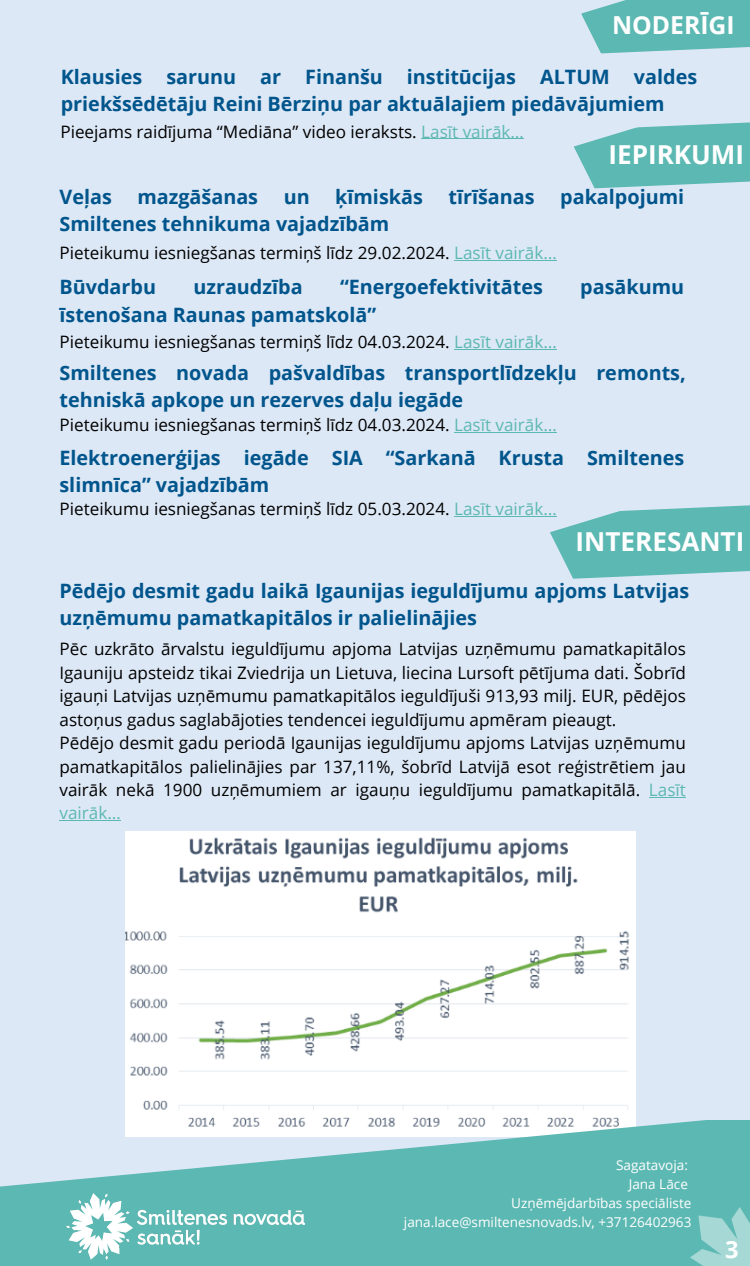
<style>
.page{position:relative;width:750px;height:1266px;background:#dde8f6}
.page>*{position:absolute;margin:0;border:0;box-sizing:border-box;transform-origin:0 0}
.t1{font:700 26.12px "Open Sans";color:#fff}
.t2{font:700 24.75px "Open Sans";color:#fff}
.t3{font:700 23.75px "Open Sans";color:#fff}
.t4{font:700 19.75px/27.2px "Open Sans";color:#00558c}
.t5{font:17.12px/23.5px "Open Sans";color:#000}
.t6{font:13.5px "Open Sans";color:#fff}
.s1{color:#5cb8b2}
</style>
<div class="page">
<img style="left:126px;top:832px;width:510px;height:288px">
<svg style="left:0;top:1120px;width:750px;height:146px;fill:#5cb8b2"></svg>
<img style="left:67px;top:1193px;width:237px;height:66px">
<img style="left:691px;top:1207px;width:59px;height:59px">
<svg style="left:550px;top:505px;width:200px;height:74px"></svg>
<svg style="left:574px;top:122px;width:176px;height:67px"></svg>
<hr style="left:649px;top:797px;width:37px;height:1px;background:#5cb8b2">
<hr style="left:59px;top:820px;width:62px;height:1px;background:#5cb8b2">
<hr style="left:454px;top:516px;width:103px;height:1px;background:#5cb8b2">
<hr style="left:454px;top:349px;width:103px;height:1px;background:#5cb8b2">
<hr style="left:454px;top:432px;width:103px;height:1px;background:#5cb8b2">
<hr style="left:454px;top:259px;width:103px;height:1px;background:#5cb8b2">
<svg style="left:581px;top:0;width:169px;height:54px;background:#6ebebb"></svg>
<hr style="left:430px;top:138px;width:94px;height:1px;background:#5cb8b2">
<p class="t2" style="left:612px;top:7px;width:124px">NODERĪGI</p>
<p class="t4" style="left:61px;top:63px;width:638px">Klausies sarunu ar Finanšu institūcijas ALTUM valdes priekšsēdētāju Reini Bērziņu par aktuālajiem piedāvājumiem</p>
<p class="t5" style="left:60px;top:119px;width:465px">Pieejams raidījuma “Mediāna” video ieraksts. <span class="s1">Lasīt vairāk…</span></p>
<h2 class="t1" style="left:608px;top:136px;width:137px">IEPIRKUMI</h2>
<p class="t4" style="left:59px;top:183px;width:54px">Veļas</p>
<p class="t4" style="left:137px;top:183px;width:122px">mazgāšanas</p>
<p class="t4" style="left:284px;top:183px;width:28px">un</p>
<p class="t4" style="left:335px;top:183px;width:89px">ķīmiskās</p>
<p class="t4" style="left:448px;top:183px;width:88px">tīrīšanas</p>
<p class="t4" style="left:560px;top:183px;width:126px">pakalpojumi</p>
<p class="t4" style="left:59px;top:210px;width:331px">Smiltenes tehnikuma vajadzībām</p>
<h3 class="t5" style="left:59px;top:240px;width:499px">Pieteikumu iesniegšanas termiņš līdz 29.02.2024. <span class="s1">Lasīt vairāk…</span></h3>
<p class="t4" style="left:59px;top:273px;width:98px">Būvdarbu</p>
<p class="t4" style="left:193px;top:273px;width:111px">uzraudzība</p>
<p class="t4" style="left:340px;top:273px;width:204px">“Energoefektivitātes</p>
<p class="t4" style="left:580px;top:273px;width:105px">pasākumu</p>
<p class="t4" style="left:59px;top:300px;width:318px">īstenošana Raunas pamatskolā”</p>
<h3 class="t5" style="left:59px;top:329px;width:499px">Pieteikumu iesniegšanas termiņš līdz 04.03.2024. <span class="s1">Lasīt vairāk…</span></h3>
<h2 class="t4" style="left:59px;top:358px;width:628px">Smiltenes novada pašvaldības transportlīdzekļu remonts, tehniskā apkope un rezerves daļu iegāde</h2>
<h1 class="t5" style="left:59px;top:413px;width:499px">Pieteikumu iesniegšanas termiņš līdz 04.03.2024. <span class="s1">Lasīt vairāk…</span></h1>
<h2 class="t4" style="left:59px;top:444px;width:626px">Elektroenerģijas iegāde SIA “Sarkanā Krusta Smiltenes slimnīca” vajadzībām</h2>
<h3 class="t5" style="left:59px;top:496px;width:499px">Pieteikumu iesniegšanas termiņš līdz 05.03.2024. <span class="s1">Lasīt vairāk…</span></h3>
<h2 class="t1" style="left:576px;top:523px;width:170px">INTERESANTI</h2>
<h2 class="t4" style="left:59px;top:577px;width:631px">Pēdējo desmit gadu laikā Igaunijas ieguldījumu apjoms Latvijas uzņēmumu pamatkapitālos ir palielinājies</h2>
<h3 class="t5" style="left:59px;top:637px;width:628px">Pēc uzkrāto ārvalstu ieguldījumu apjoma Latvijas uzņēmumu pamatkapitālos Igauniju apsteidz tikai Zviedrija un Lietuva, liecina Lursoft pētījuma dati. Šobrīd igauņi Latvijas uzņēmumu pamatkapitālos ieguldījuši 913,93 milj. EUR, pēdējos astoņus gadus saglabājoties tendencei ieguldījumu apmēram pieaugt.<br>Pēdējo desmit gadu periodā Igaunijas ieguldījumu apjoms Latvijas uzņēmumu pamatkapitālos palielinājies par 137,11%, šobrīd Latvijā esot reģistrētiem jau vairāk nekā 1900 uzņēmumiem ar igauņu ieguldījumu pamatkapitālā. <span class="s1">Lasīt vairāk…</span></h3>
<h2 class="t6" style="left:616px;top:1156px;width:73px">Sagatavoja:</h2>
<h3 class="t6" style="left:629px;top:1174px;width:61px">Jana Lāce</h3>
<p class="t6" style="left:511px;top:1193px;width:182px">Uzņēmējdarbības speciāliste</p>
<h1 class="t6" style="left:404px;top:1212px;width:289px">jana.lace@smiltenesnovads.lv, +37126402963</h1>
<h3 class="t3" style="left:725px;top:1232px;width:15px">3</h3>
</div>
